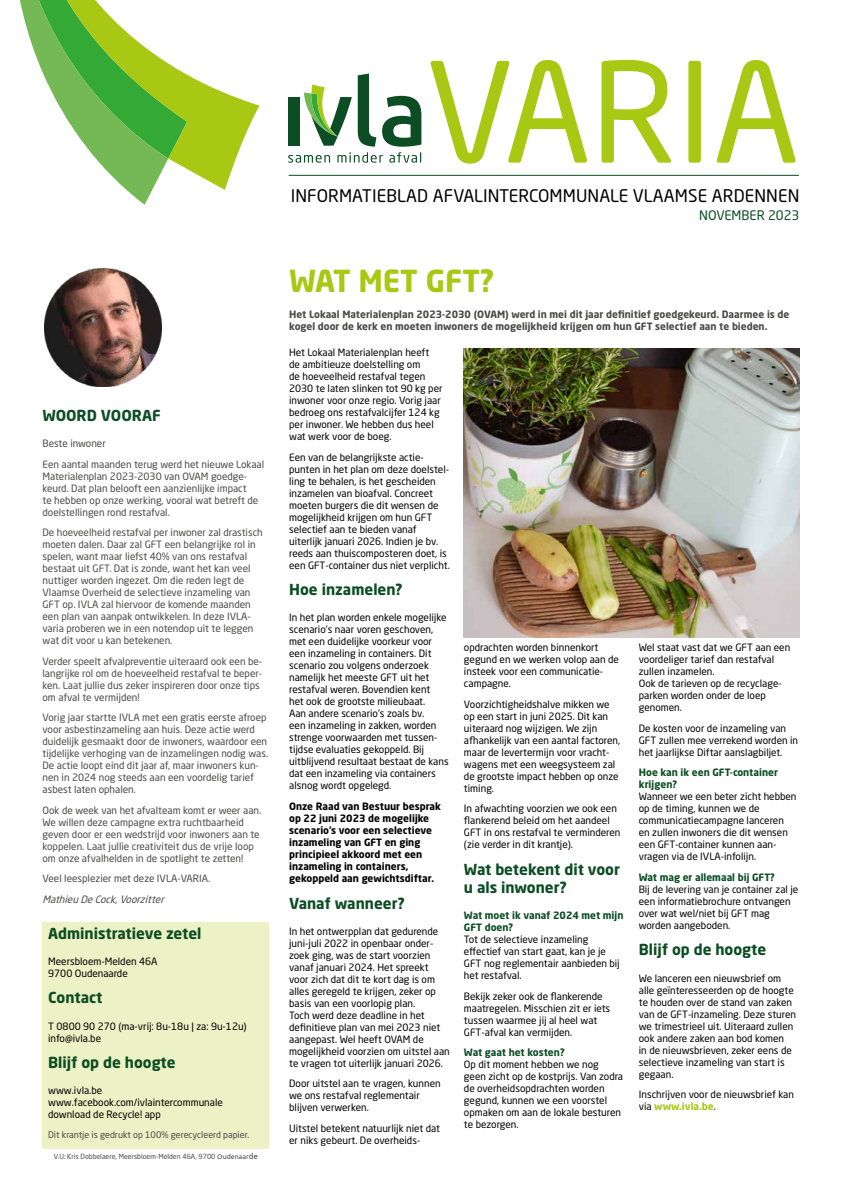
<style>
.page{position:relative;width:842px;height:1191px;background:#fff}
.page>*{position:absolute;margin:0;border:0;box-sizing:border-box;transform-origin:0 0}
.t1{font:137px "Neo Sans W1 G";color:#a8c813}
.t2{font:700 30px "Neo Sans W1 G";color:#a8c813}
.t3{font:17.2px "Neo Sans W1 G";letter-spacing:.01em;color:#000}
.t4{font:700 15px/18px "Neo Sans W1 G";color:#0c4d24}
.t5{font:13px "Neo Sans W1 G";color:#0c4d24}
.t6{font:10px/12px "Neo Sans W1 G";color:#000}
.t7{font:10px/12px "Neo Sans W1 G";color:#4a4a49}
.t8{font:700 10px/12px "Neo Sans W1 G";color:#000}
.t9{font:700 10px/12px "Neo Sans W1 G";color:#4a4a49}
.t10{font:700 10px/12px "Neo Sans W1 G";color:#0c4d24}
.t11{font:italic 10px "Neo Sans W1 G";color:#4a4a49}
.t12{font:9px "Neo Sans W1 G";color:#4a4a49}
.t13{font:7px "Neo Sans W1 G";color:#4a4a49}
.s1{font-family:"Ubuntu"}
.s2{font-family:"Ubuntu";font-size:8px}
.s3{font-weight:700;color:#a8c813}
</style>
<div class="page">
<svg style="left:288px;top:74px;width:133px;height:89px"></svg>
<hr style="left:289px;top:175px;width:510px;height:1px;background:#0c4d24">
<svg style="left:20px;top:0;width:132px;height:205px"></svg>
<svg style="left:25px;top:0;width:235px;height:190px"></svg>
<div style="left:43px;top:921px;width:226px;height:227px;background:#edf1c6"></div>
<img style="left:44px;top:268px;width:117px;height:118px">
<img style="left:464px;top:348px;width:335px;height:289px">
<h3 class="t4" style="left:43px;top:406px;width:120px">WOORD VOORAF</h3>
<p class="t7" style="left:43px;top:433px;width:223px;line-height:20.5px">Beste inwoner<br>Een aantal maanden terug werd het nieuwe Lokaal</p>
<p class="t7" style="left:43px;top:470px;width:217px">Materialenplan 2023-2030 van OVAM goedge&shy;keurd. Dat plan belooft een aanzienlijke impact te hebben op onze werking, vooral wat betreft de doelstellingen rond restafval.</p>
<p class="t7" style="left:43px;top:526px;width:222px">De hoeveelheid restafval per inwoner zal drastisch moeten dalen. Daar zal GFT een belangrijke rol in spelen, want maar liefst 40% van ons restafval bestaat uit GFT. Dat is zonde, want het kan veel nuttiger worden ingezet. Om die reden legt de Vlaamse Overheid de selectieve inzameling van GFT op. IVLA zal hiervoor de komende maanden een plan van aanpak ontwikkelen. In deze IVLA&shy;varia proberen we in een notendop uit te leggen wat dit voor u kan betekenen.</p>
<p class="t7" style="left:43px;top:655px;width:221px">Verder speelt afvalpreventie uiteraard ook een be&shy;langrijke rol om de hoeveelheid restafval te beper&shy;ken. Laat jullie dus zeker inspireren door onze tips om afval te vermijden!</p>
<p class="t7" style="left:43px;top:711px;width:227px">Vorig jaar startte IVLA met een gratis eerste afroep voor asbestinzameling aan huis. Deze actie werd duidelijk gesmaakt door de inwoners, waardoor een tijdelijke verhoging van de inzamelingen nodig was.<br>De actie loopt eind dit jaar af, maar inwoners kun&shy;nen in 2024 nog steeds aan een voordelig tarief asbest laten ophalen.</p>
<p class="t7" style="left:43px;top:804px;width:220px">Ook de week van het afvalteam komt er weer aan.<br>We willen deze campagne extra ruchtbaarheid geven door er een wedstrijd voor inwoners aan te koppelen. Laat jullie creativiteit dus de vrije loop om onze afvalhelden in de spotlight te zetten!</p>
<p class="t7" style="left:43px;top:872px;width:169px">Veel leesplezier met deze IVLA-VARIA.</p>
<p class="t11" style="left:43px;top:893px;width:126px">MathieuDeCock,Voorzitter</p>
<h3 class="t4" style="left:48px;top:924px;width:155px">Administratieve zetel</h3>
<p class="t6" style="left:48px;top:955px;width:111px">Meersbloem-Melden 46A<br>9700 Oudenaarde</p>
<h3 class="t4" style="left:48px;top:988px;width:56px">Contact</h3>
<p class="t6" style="left:48px;top:1019px;width:200px">T 0800 90 270 (ma-vrij: 8u-18u | za: 9u-12u) info@ivla.be</p>
<h3 class="t4" style="left:48px;top:1053px;width:129px">Blijf op de hoogte</h3>
<p class="t6" style="left:48px;top:1084px;width:176px">www.ivla.be www.facebook.com/ivlaintercommunale download de Recycle! app</p>
<p class="t12" style="left:48px;top:1128px;width:203px">Dit krantje is gedrukt op 100% gerecycleerd papier.</p>
<p class="t13" style="left:54px;top:1152px;width:206px">V.U: Kris Dobbelaere, Meersbloem-Melden 46A, 9700 <span class="s1">Oudenaar</span><span class="s2">de</span></p>
<h1 class="t1" style="left:426px;top:28px;width:375px">VARIA</h1>
<h3 class="t3" style="left:291px;top:185px;width:510px">INFORMATIEBLAD AFVALINTERCOMMUNALE VLAAMSE ARDENNEN</h3>
<h3 class="t5" style="left:699px;top:207px;width:102px">NOVEMBER 2023</h3>
<h2 class="t2" style="left:289px;top:261px;width:207px">WAT MET GFT?</h2>
<p class="t9" style="left:289px;top:308px;width:502px">Het Lokaal Materialenplan 2023-2030 (OVAM) werd in mei dit jaar definitief goedgekeurd. Daarmee is de kogel door de kerk en moeten inwoners de mogelijkheid krijgen om hun GFT selectief aan te bieden.</p>
<p class="t6" style="left:289px;top:346px;width:155px">Het Lokaal Materialenplan heeft de ambitieuze doelstelling om<br>de hoeveelheid restafval tegen<br>2030 te laten slinken tot 90 kg per inwoner voor onze regio. Vorig jaar bedroeg ons restafvalcijfer 124 kg per inwoner. We hebben dus heel wat werk voor de boeg.</p>
<p class="t6" style="left:289px;top:451px;width:162px">Een van de belangrijkste actie&shy;punten in het plan om deze doelstel&shy;ling te behalen, is het gescheiden inzamelen van bioafval. Concreet moeten burgers die dit wensen de mogelijkheid krijgen om hun GFT selectief aan te bieden vanaf uiterlijk januari 2026. Indien je bv. reeds aan thuiscomposteren doet, is een GFT-container dus niet verplicht.</p>
<h3 class="t4" style="left:289px;top:580px;width:115px">Hoe inzamelen?</h3>
<p class="t6" style="left:289px;top:611px;width:161px">In het plan worden enkele mogelijke scenario’s naar voren geschoven, met een duidelijke voorkeur voor een inzameling in containers. Dit scenario zou volgens onderzoek namelijk het meeste GFT uit het restafval weren. Bovendien kent<br>het ook de grootste milieubaat.<br>Aan andere scenario’s zoals bv.<br>een inzameling in zakken, worden strenge voorwaarden met tussen&shy;tijdse evaluaties gekoppeld. Bij uitblijvend resultaat bestaat de kans dat een inzameling via containers alsnog wordt opgelegd.</p>
<p class="t8" style="left:289px;top:800px;width:153px">Onze Raad van Bestuur besprak op 22 juni 2023 de mogelijke scenario’s voor een selectieve inzameling van GFT en ging principieel akkoord met een inzameling in containers, gekoppeld aan gewichtsdiftar.</p>
<h3 class="t4" style="left:289px;top:893px;width:117px">Vanaf wanneer?</h3>
<p class="t6" style="left:289px;top:925px;width:162px">In het ontwerpplan dat gedurende juni-juli 2022 in openbaar onder&shy;zoek ging, was de start voorzien vanaf januari 2024. Het spreekt voor zich dat dit te kort dag is om alles geregeld te krijgen, zeker op basis van een voorlopig plan.<br>Toch werd deze deadline in het definitieve plan van mei 2023 niet aangepast. Wel heeft OVAM de mogelijkheid voorzien om uitstel aan te vragen tot uiterlijk januari 2026.</p>
<p class="t6" style="left:289px;top:1077px;width:153px">Door uitstel aan te vragen, kunnen we ons restafval reglementair blijven verwerken.</p>
<p class="t6" style="left:289px;top:1122px;width:152px">Uitstel betekent natuurlijk niet dat er niks gebeurt. De overheids-</p>
<p class="t6" style="left:464px;top:641px;width:156px">opdrachten worden binnenkort gegund en we werken volop aan de insteek voor een communicatie&shy;campagne.</p>
<p class="t6" style="left:464px;top:698px;width:158px">Voorzichtigheidshalve mikken we op een start in juni 2025. Dit kan uiteraard nog wijzigen. We zijn afhankelijk van een aantal factoren, maar de levertermijn voor vracht&shy;wagens met een weegsysteem zal de grootste impact hebben op onze timing.</p>
<p class="t6" style="left:464px;top:802px;width:158px">In afwachting voorzien we ook een flankerend beleid om het aandeel<br>GFT in ons restafval te verminderen (zie verder in dit krantje).</p>
<h3 class="t4" style="left:464px;top:860px;width:157px">Wat betekent dit voor u als inwoner?</h3>
<p class="t10" style="left:464px;top:909px;width:161px">Wat moet ik vanaf 2024 met mijn<br>GFT doen?</p>
<p class="t6" style="left:464px;top:933px;width:157px">Tot de selectieve inzameling effectief van start gaat, kan je je<br>GFT nog reglementair aanbieden bij het restafval.</p>
<p class="t6" style="left:464px;top:989px;width:148px">Bekijk zeker ook de flankerende maatregelen. Misschien zit er iets tussen waarmee jij al heel wat<br>GFT-afval kan vermijden.</p>
<p class="t10" style="left:464px;top:1046px;width:102px">Wat gaat het kosten?</p>
<p class="t6" style="left:464px;top:1058px;width:161px">Op dit moment hebben we nog geen zicht op de kostprijs. Van zodra de overheidsopdrachten worden gegund, kunnen we een voorstel opmaken om aan de lokale besturen te bezorgen.</p>
<p class="t6" style="left:639px;top:641px;width:153px">Wel staat vast dat we GFT aan een voordeliger tarief dan restafval zullen inzamelen.<br>Ook de tarieven op de recyclage&shy;parken worden onder de loep genomen.</p>
<p class="t6" style="left:639px;top:722px;width:161px">De kosten voor de inzameling van<br>GFT zullen mee verrekend worden in het jaarlijkse Diftar aanslagbiljet.</p>
<p class="t10" style="left:639px;top:766px;width:141px">Hoe kan ik een GFT-container krijgen?</p>
<p class="t6" style="left:639px;top:790px;width:159px">Wanneer we een beter zicht hebben op de timing, kunnen we de communicatiecampagne lanceren en zullen inwoners die dit wensen een GFT-container kunnen aan&shy;vragen via de IVLA-infolijn.</p>
<p class="t10" style="left:639px;top:871px;width:138px">Wat mag er allemaal bij GFT?</p>
<p class="t6" style="left:639px;top:883px;width:161px">Bij de levering van je container zal je een informatiebrochure ontvangen over wat wel/niet bij GFT mag worden aangeboden.</p>
<h3 class="t4" style="left:639px;top:940px;width:129px">Blijf op de hoogte</h3>
<p class="t6" style="left:639px;top:971px;width:159px">We lanceren een nieuwsbrief om alle geïnteresseerden op de hoogte te houden over de stand van zaken van de GFT-inzameling. Deze sturen we trimestrieel uit. Uiteraard zullen ook andere zaken aan bod komen<br>in de nieuwsbrieven, zeker eens de selectieve inzameling van start is gegaan.</p>
<p class="t6" style="left:639px;top:1088px;width:157px">Inschrijven voor de nieuwsbrief kan via <span class="s3">www.ivla.be</span>.</p>
</div>
